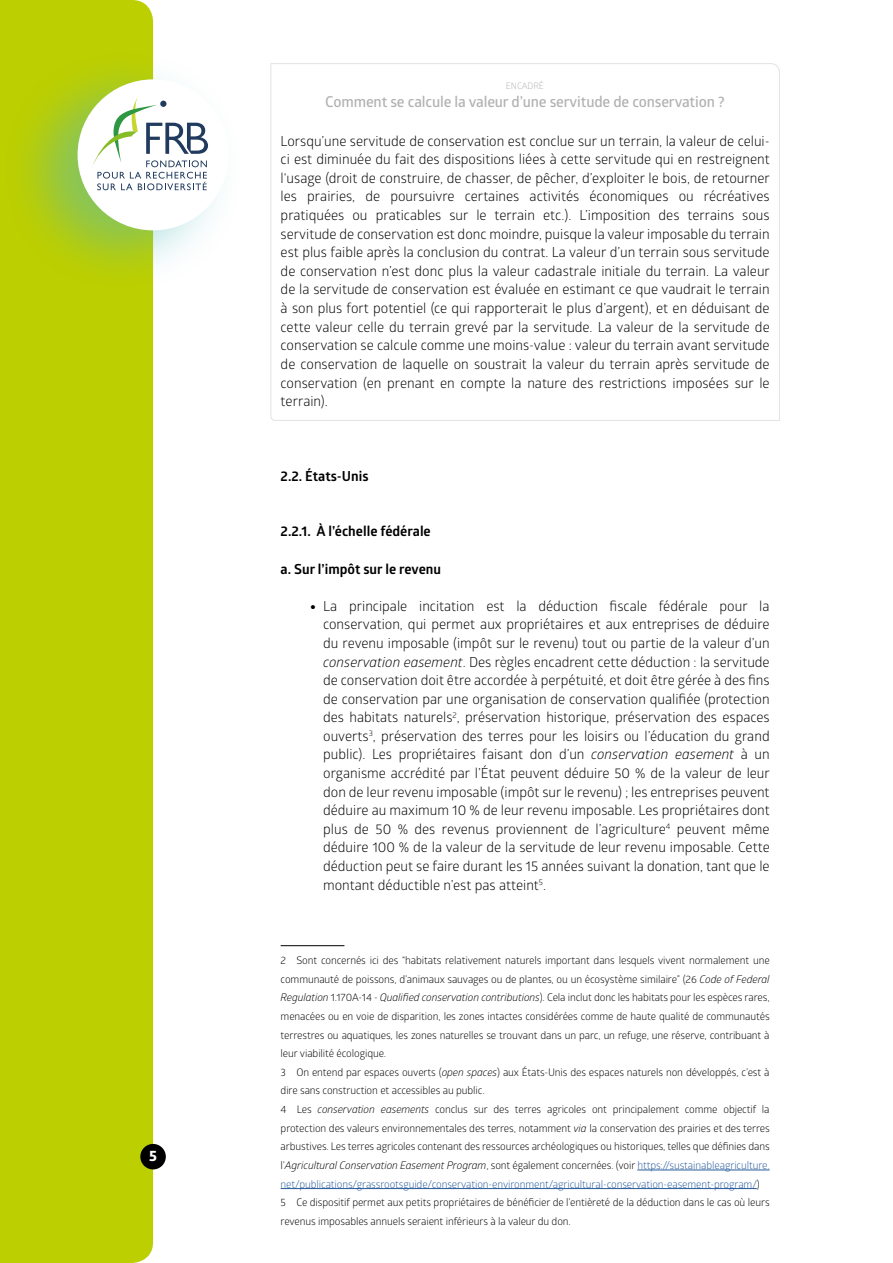
<style>
.page{position:relative;width:893px;height:1263px;background:#fff}
.page>*{position:absolute;margin:0;border:0;box-sizing:border-box;transform-origin:0 0}
.t1{font:600 15px "Glober";letter-spacing:-.01em;color:#b2b2b2}
.t2{font:700 14.85px "Globerx";color:#fff}
.t3{font:13.8px/18.6px "Glober";color:#000;text-align:justify}
.t4{font:700 13.8px "Glober";color:#000}
.t5{font:10.5px/18.6px "Glober";letter-spacing:-.01em;color:#000}
.t6{font:9px "Glober";letter-spacing:-.01em;color:#b2b2b2}
.s1{font-weight:900}
.s2{font-style:italic}
.s3{color:#275b9b}
</style>
<div class="page">
<div style="left:0;top:0;width:153px;height:1263px;background:#bccf00"></div>
<div style="left:1px;top:49px;width:244px;height:243px;background:#51babc;opacity:.5"></div>
<div style="left:78px;top:79px;width:151px;height:151px;background:#fff;border-radius:50%"></div>
<svg style="left:91px;top:96px;width:117px;height:94px"></svg>
<div style="left:140px;top:1144px;width:26px;height:25px;background:#000;border-radius:50%"></div>
<hr style="left:281px;top:945px;width:63px;height:1px;background:#000">
<hr style="left:637px;top:1170px;width:133px;height:1px;background:#275b9b">
<hr style="left:281px;top:1188px;width:476px;height:1px;background:#275b9b">
<svg style="left:270px;top:63px;width:510px;height:358px"></svg>
<p class="t2" style="left:149px;top:1145px;width:9px">5</p>
<p class="t6" style="left:506px;top:79px;width:39px">ENCADRÉ</p>
<p class="t1" style="left:325px;top:91px;width:401px">Comment se calcule la valeur d’une servitude de conservation ?</p>
<p class="t3" style="left:281px;top:131px;width:491px">Lorsqu’une servitude de conservation est conclue sur un terrain, la valeur de celui&shy;ci est diminuée du fait des dispositions liées à cette servitude qui en restreignent l‘usage (droit de construire, de chasser, de pêcher, d’exploiter le bois, de retourner les prairies, de poursuivre certaines activités économiques ou récréatives pratiquées ou praticables sur le terrain etc.). L’imposition des terrains sous servitude de conservation est donc moindre, puisque la valeur imposable du terrain est plus faible après la conclusion du contrat. La valeur d’un terrain sous servitude de conservation n’est donc plus la valeur cadastrale initiale du terrain. La valeur de la servitude de conservation est évaluée en estimant ce que vaudrait le terrain à son plus fort potentiel (ce qui rapporterait le plus d’argent), et en déduisant de cette valeur celle du terrain grevé par la servitude. La valeur de la servitude de conservation se calcule comme une moins-value : valeur du terrain avant servitude de conservation de laquelle on soustrait la valeur du terrain après servitude de conservation (en prenant en compte la nature des restrictions imposées sur le terrain).</p>
<p class="t4" style="left:281px;top:466px;width:89px">2.2. États-Unis</p>
<p class="t4" style="left:281px;top:522px;width:152px">2.2.1. À l’échelle fédérale</p>
<p class="t4" style="left:281px;top:559px;width:162px">a. Sur l’impôt sur le revenu</p>
<p class="t3" style="left:323px;top:596px;width:448px;text-indent:-13px"><span class="s1">•</span> La principale incitation est la déduction fiscale fédérale pour la conservation, qui permet aux propriétaires et aux entreprises de déduire du revenu imposable (impôt sur le revenu) tout ou partie de la valeur d’un <span class="s2">conservation easement</span>. Des règles encadrent cette déduction : la servitude de conservation doit être accordée à perpétuité, et doit être gérée à des fins de conservation par une organisation de conservation qualifiée (protection des habitats naturels<sup>2</sup>, préservation historique, préservation des espaces ouverts<sup>3</sup>, préservation des terres pour les loisirs ou l’éducation du grand public). Les propriétaires faisant don d’un <span class="s2">conservation easement</span> à un organisme accrédité par l’État peuvent déduire 50 % de la valeur de leur don de leur revenu imposable (impôt sur le revenu) ; les entreprises peuvent déduire au maximum 10 % de leur revenu imposable. Les propriétaires dont plus de 50 % des revenus proviennent de l’agriculture<sup>4</sup> peuvent même déduire 100 % de la valeur de la servitude de leur revenu imposable. Cette déduction peut se faire durant les 15 années suivant la donation, tant que le montant déductible n’est pas atteint<sup>5</sup>.</p>
<p class="t5" style="left:281px;top:951px;width:491px">2 Sont concernés ici des “habitats relativement naturels important dans lesquels vivent normalement une communauté de poissons, d’animaux sauvages ou de plantes, ou un écosystème similaire” (26 <span class="s2">Code of Federal Regulation</span> 1.170A-14 - <span class="s2">Qualified conservation contributions</span>). Cela inclut donc les habitats pour les espèces rares, menacées ou en voie de disparition, les zones intactes considérées comme de haute qualité de communautés terrestres ou aquatiques, les zones naturelles se trouvant dans un parc, un refuge, une réserve, contribuant à leur viabilité écologique.<br>3 On entend par espaces ouverts (<span class="s2">open spaces</span>) aux États-Unis des espaces naturels non développés, c’est à dire sans construction et accessibles au public.<br>4 Les <span class="s2">conservation easements</span> conclus sur des terres agricoles ont principalement comme objectif la protection des valeurs environnementales des terres, notamment <span class="s2">via</span> la conservation des prairies et des terres arbustives. Les terres agricoles contenant des ressources archéologiques ou historiques, telles que définies dans l’<span class="s2">Agricultural Conservation Easement Program</span>, sont également concernées. (voir <span class="s3">https://sustainableagriculture. net/publications/grassrootsguide/conservation-environment/agricultural-conservation-easement-program/</span>)<br>5 Ce dispositif permet aux petits propriétaires de bénéficier de l’entièreté de la déduction dans le cas où leurs revenus imposables annuels seraient inférieurs à la valeur du don.</p>
</div>
